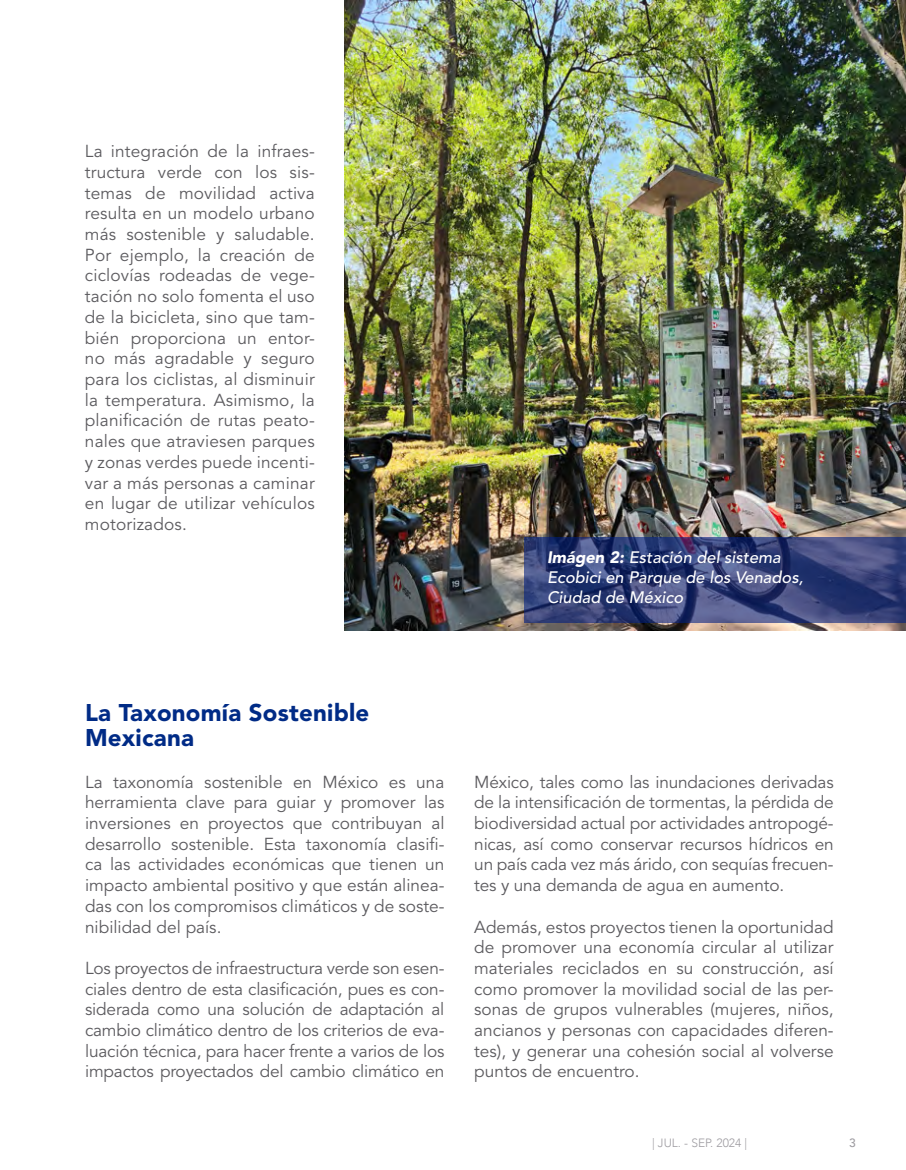
<style>
.page{position:relative;width:906px;height:1170px;background:#fff}
.page>*{position:absolute;margin:0;border:0;box-sizing:border-box;transform-origin:0 0}
.t1{font:900 24px/25.5px "Avenir LT Std";letter-spacing:.01em;color:#002b86}
.t2{font:17.25px/20.7px "Avenir LT Std";color:#5c5b5f;text-align:justify}
.t3{font:italic 500 16.5px/19.8px "Avenir LT Std";color:#fff}
.t4{font:300 12px "Avenir";color:#9d9ba0}
.t5{font:500 12px "Avenir";color:#9d9ba0}
.s1{font-weight:900}
</style>
<div class="page">
<img style="left:344px;top:0;width:562px;height:630px">
<svg style="left:524px;top:537px;width:382px;height:85px;background:#354178"></svg>
<p class="t2" style="left:85px;top:141px;width:231px">La integración de la infraes&shy;tructura verde con los sis&shy;temas de movilidad activa resulta en un modelo urbano más sostenible y saludable.<br>Por ejemplo, la creación de ciclovías rodeadas de vege&shy;tación no solo fomenta el uso de la bicicleta, sino que tam&shy;bién proporciona un entor&shy;no más agradable y seguro para los ciclistas, al disminuir la temperatura. Asimismo, la planificación de rutas peato&shy;nales que atraviesen parques y zonas verdes puede incenti&shy;var a más personas a caminar en lugar de utilizar vehículos motorizados.</p>
<p class="t3" style="left:547px;top:548px;width:258px"><span class="s1">Imágen 2:</span> Estación del sistema<br>Ecobici en Parque de los Venados,<br>Ciudad de México</p>
<h1 class="t1" style="left:85px;top:699px;width:286px">La Taxonomía Sostenible<br>Mexicana</h1>
<p class="t2" style="left:85px;top:771px;width:361px">La taxonomía sostenible en México es una herramienta clave para guiar y promover las inversiones en proyectos que contribuyan al desarrollo sostenible. Esta taxonomía clasifi&shy;ca las actividades económicas que tienen un impacto ambiental positivo y que están alinea&shy;das con los compromisos climáticos y de soste&shy;nibilidad del país.</p>
<p class="t2" style="left:85px;top:958px;width:361px">Los proyectos de infraestructura verde son esen&shy;ciales dentro de esta clasificación, pues es con&shy;siderada como una solución de adaptación al cambio climático dentro de los criterios de eva&shy;luación técnica, para hacer frente a varios de los impactos proyectados del cambio climático en</p>
<p class="t2" style="left:474px;top:771px;width:361px">México, tales como las inundaciones derivadas de la intensificación de tormentas, la pérdida de biodiversidad actual por actividades antropogé&shy;nicas, así como conservar recursos hídricos en un país cada vez más árido, con sequías frecuen&shy;tes y una demanda de agua en aumento.</p>
<p class="t2" style="left:474px;top:916px;width:361px">Además, estos proyectos tienen la oportunidad de promover una economía circular al utilizar materiales reciclados en su construcción, así como promover la movilidad social de las per&shy;sonas de grupos vulnerables (mujeres, niños, ancianos y personas con capacidades diferen&shy;tes), y generar una cohesión social al volverse puntos de encuentro.</p>
<p class="t4" style="left:652px;top:1135px;width:96px">| JUL. - SEP. 2024 |</p>
<p class="t5" style="left:849px;top:1132px;width:8px">3</p>
</div>
